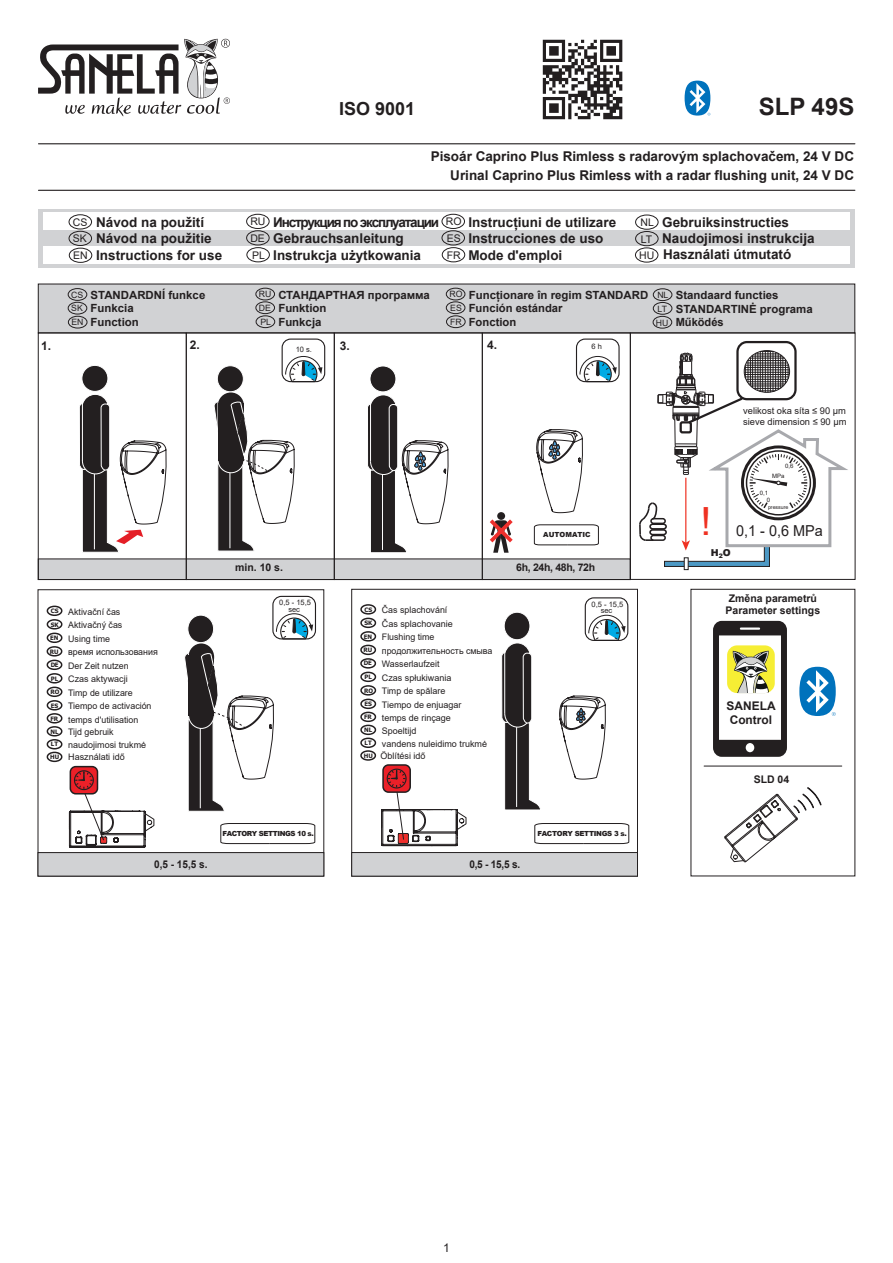
<style>
.page{position:relative;width:893px;height:1263px;background:#fff}
.page>*{position:absolute;margin:0;border:0;box-sizing:border-box;transform-origin:0 0}
.t1{font:38.85px "Arial";color:#ef3122}
.t2{font:700 24px "Arial";color:#231f20}
.t3{font:700 18px "Arial";color:#231f20}
.t4{font:15.15px "Arial";color:#231f20;scale:.96 1}
.t5{font:700 13.5px/16.2px "Arial";color:#231f20}
.t6{font:700 13.5px "Arial";letter-spacing:-.085em;color:#231f20}
.t7{font:700 12px "Arial";color:#231f20}
.t8{font:12px "Arial";color:#231f20}
.t9{font:700 11.85px/14.2px "Arial";color:#231f20}
.t10{font:700 11.25px/13.5px "Arial";color:#231f20}
.t11{font:700 10.65px "Arial";color:#231f20;scale:.94 1}
.t12{font:700 10.5px/12.6px "Arial";color:#231f20;text-align:center}
.t13{font:10.5px "Arial";color:#231f20}
.t14{font:700 10.5px "Arial";letter-spacing:-.03em;color:#231f20}
.t15{font:900 9.6px "Arial";color:#231f20}
.t16{font:9.3px/11.2px "Arial";color:#231f20}
.t17{font:9px/13.4px "Arial";color:#231f20}
.t18{font:8.7px "Arial";color:#231f20}
.t19{font:7.5px/6.8px "Arial";color:#231f20;text-align:center}
.t20{font:900 7.05px "Arial";letter-spacing:-.06em;color:#231f20}
.t21{font:900 7.05px "Arial";letter-spacing:-.04em;color:#231f20}
.t22{font:900 7.05px "Arial";color:#231f20}
.t23{font:700 6px/13px "Tahoma";color:#231f20}
.t24{font:6px/6.3px "Arial";color:#231f20}
.t25{font:5.25px "Arial";color:#231f20}
.s1{font-weight:400;font-size:10.5px}
.s2{font-weight:400;font-size:8.7px}
.s3{font-family:"Tahoma";font-weight:700;font-size:6px}
</style>
<div class="page">
<hr style="left:38px;top:143px;width:816px;height:1px;background:#231f20">
<hr style="left:38px;top:190px;width:816px;height:1px;background:#231f20">
<div style="left:38px;top:209px;width:816px;height:59px;background:#d1d2d4"></div>
<div style="left:44px;top:213px;width:806px;height:17px;background:#fff"></div>
<div style="left:44px;top:247px;width:806px;height:17px;background:#fff"></div>
<div style="left:635px;top:231px;width:23px;height:15px;border:1px solid #231f20;border-radius:50%"></div>
<div style="left:635px;top:215px;width:23px;height:15px;border:1px solid #231f20;border-radius:50%"></div>
<div style="left:635px;top:248px;width:23px;height:15px;border:1px solid #231f20;border-radius:50%"></div>
<svg style="left:543px;top:40px;width:79px;height:79px"></svg>
<div style="left:351px;top:852px;width:286px;height:24px;background:#d1d2d4;border:1px solid #231f20"></div>
<div style="left:38px;top:284px;width:817px;height:49px;background:#d1d2d4"></div>
<div style="left:653px;top:302px;width:19px;height:13px;border:1px solid #231f20;border-radius:50%"></div>
<div style="left:653px;top:288px;width:19px;height:13px;border:1px solid #231f20;border-radius:50%"></div>
<div style="left:652px;top:316px;width:20px;height:13px;border:1px solid #231f20;border-radius:50%"></div>
<div style="left:38px;top:284px;width:817px;height:49px;border:1px solid #231f20"></div>
<div style="left:38px;top:559px;width:592px;height:21px;background:#d1d2d4"></div>
<div style="left:630px;top:333px;width:225px;height:247px;border:1px solid #231f20"></div>
<div style="left:744px;top:350px;width:45px;height:43px;border:1px solid #231f20;border-radius:50%"></div>
<div style="left:736px;top:341px;width:60px;height:59px;border:2px solid #231f20;border-radius:10px"></div>
<svg style="left:639px;top:351px;width:215px;height:216px"></svg>
<div style="left:334px;top:333px;width:148px;height:247px;border:1px solid #231f20"></div>
<div style="left:281px;top:339px;width:44px;height:43px;border:1px solid #231f20;border-radius:9px"></div>
<svg style="left:485px;top:331px;width:144px;height:546px"></svg>
<svg style="left:37px;top:38px;width:285px;height:839px"></svg>
<div style="left:74px;top:770px;width:20px;height:20px;border:1px solid #231f20;border-radius:50%"></div>
<svg style="left:349px;top:143px;width:118px;height:734px"></svg>
<div style="left:386px;top:769px;width:20px;height:20px;border:1px solid #231f20;border-radius:50%"></div>
<svg style="left:684px;top:81px;width:26px;height:35px"></svg>
<hr style="left:704px;top:766px;width:137px;height:1px;background:#231f20">
<svg style="left:724px;top:787px;width:98px;height:76px"></svg>
<svg style="left:713px;top:621px;width:74px;height:136px"></svg>
<svg style="left:799px;top:667px;width:36px;height:49px"></svg>
<h3 class="t3" style="left:339px;top:96px;width:78px">ISO 9001</h3>
<h2 class="t2" style="left:758px;top:90px;width:97px">SLP 49S</h2>
<h3 class="t5" style="left:430px;top:146px;width:425px;line-height:19.5px;text-align:right">Pisoár Caprino Plus Rimless s radarovým splachovačem, 24 V DC<br>Urinal Caprino Plus Rimless with a radar flushing unit, 24 V DC</h3>
<p class="t13" style="left:73px;top:218px;width:16px">CS</p>
<p class="t13" style="left:73px;top:252px;width:16px">EN</p>
<p class="t13" style="left:73px;top:235px;width:16px">SK</p>
<h3 class="t5" style="left:96px;top:215px;width:128px">Návod na použití<br>Návod na použitie<br>Instructions for use</h3>
<p class="t13" style="left:250px;top:218px;width:17px">RU</p>
<p class="t13" style="left:252px;top:251px;width:14px">PL</p>
<p class="t13" style="left:250px;top:234px;width:16px">DE</p>
<h3 class="t5" style="left:468px;top:215px;width:149px">Instrucțiuni de utilizare<br>Instrucciones de uso<br>Mode d'emploi</h3>
<h3 class="t5" style="left:662px;top:215px;width:128px">Gebruiksinstructies</h3>
<h3 class="t6" style="left:273px;top:213px;width:167px">Инструкция по эксплуатации</h3>
<p class="t13" style="left:640px;top:219px;width:15px">NL</p>
<h3 class="t5" style="left:273px;top:232px;width:149px">Gebrauchsanleitung<br>Instrukcja użytkowania</h3>
<p class="t13" style="left:446px;top:218px;width:17px">RO</p>
<p class="t13" style="left:447px;top:251px;width:15px">FR</p>
<h3 class="t5" style="left:662px;top:232px;width:154px">Naudojimosi instrukcija</h3>
<h3 class="t5" style="left:639px;top:247px;width:154px"><span class="s1">HU</span> Használati útmutató</h3>
<p class="t13" style="left:446px;top:234px;width:16px">ES</p>
<p class="t13" style="left:640px;top:235px;width:13px">LT</p>
<p class="t18" style="left:71px;top:291px;width:14px">CS</p>
<p class="t18" style="left:71px;top:319px;width:14px">EN</p>
<p class="t18" style="left:71px;top:305px;width:13px">SK</p>
<p class="t10" style="left:91px;top:288px;width:116px">STANDARDNÍ funkce<br>Funkcia<br>Function</p>
<p class="t18" style="left:259px;top:291px;width:14px">RU</p>
<p class="t18" style="left:260px;top:319px;width:12px">PL</p>
<p class="t18" style="left:259px;top:304px;width:14px">DE</p>
<p class="t10" style="left:278px;top:288px;width:153px">СТАНДАРТНАЯ программа<br>Funktion<br>Funkcja</p>
<p class="t10" style="left:469px;top:288px;width:181px">Funcționare în regim STANDARD<br>Función estándar<br>Fonction</p>
<p class="t18" style="left:449px;top:291px;width:15px">RO</p>
<p class="t18" style="left:450px;top:319px;width:13px">FR</p>
<p class="t18" style="left:450px;top:305px;width:13px">ES</p>
<p class="t10" style="left:657px;top:289px;width:123px"><span class="s2">NL</span> Standaard functies</p>
<p class="t10" style="left:675px;top:302px;width:138px">STANDARTINĖ programa</p>
<p class="t10" style="left:656px;top:316px;width:69px"><span class="s2">HU</span> Működés</p>
<p class="t18" style="left:657px;top:305px;width:11px">LT</p>
<h3 class="t7" style="left:41px;top:337px;width:11px">1.</h3>
<h3 class="t7" style="left:190px;top:336px;width:11px">2.</h3>
<h3 class="t7" style="left:340px;top:337px;width:11px">3.</h3>
<h3 class="t7" style="left:487px;top:337px;width:11px">4.</h3>
<p class="t19" style="left:296px;top:345px;width:18px">10 s.</p>
<p class="t19" style="left:591px;top:343px;width:12px">6 h</p>
<p class="t22" style="left:543px;top:531px;width:49px">AUTOMATIC</p>
<p class="t12" style="left:235px;top:561px;width:49px">min. 10 s.</p>
<p class="t14" style="left:516px;top:560px;width:81px">6h, 24h, 48h, 72h</p>
<p class="t19" style="left:279px;top:599px;width:33px">0,5 - 15,5 sec</p>
<p class="t19" style="left:591px;top:601px;width:33px">0,5 - 15,5 sec</p>
<p class="t17" style="left:382px;top:603px;width:112px">Čas splachování<br>Čas splachovanie<br>Flushing time продолжительность смыва<br>Wasserlaufzeit<br>Czas spłukiwania<br>Timp de spălare<br>Tiempo de enjuagar<br>temps de rinçage<br>Spoeltijd<br>vandens nuleidimo trukmė</p>
<p class="t23" style="left:364px;top:603px;width:9px">CS</p>
<p class="t23" style="left:364px;top:616px;width:9px">SK</p>
<p class="t23" style="left:364px;top:630px;width:10px">EN</p>
<p class="t23" style="left:364px;top:670px;width:9px">PL</p>
<p class="t17" style="left:68px;top:605px;width:91px">Aktivační čas<br>Aktivačný čas<br>Using time<br>время использования<br>Der Zeit nutzen<br>Czas aktywacji<br>Timp de utilizare<br>Tiempo de activación temps d'utilisation<br>Tijd gebruik naudojimosi trukmė</p>
<p class="t23" style="left:51px;top:604px;width:9px">CS</p>
<p class="t23" style="left:51px;top:618px;width:9px">SK</p>
<p class="t23" style="left:50px;top:631px;width:10px">EN</p>
<p class="t23" style="left:51px;top:672px;width:9px">PL</p>
<p class="t23" style="left:363px;top:644px;width:10px">RU<br>DE</p>
<p class="t23" style="left:364px;top:684px;width:10px">RO</p>
<p class="t23" style="left:364px;top:697px;width:10px;text-align:justify">ES FR NL</p>
<p class="t23" style="left:50px;top:645px;width:10px">RU<br>DE</p>
<p class="t23" style="left:50px;top:685px;width:10px">RO</p>
<p class="t23" style="left:50px;top:699px;width:10px;text-align:justify">ES FR NL</p>
<p class="t23" style="left:364px;top:736px;width:9px">LT</p>
<p class="t23" style="left:51px;top:738px;width:9px">LT</p>
<p class="t17" style="left:50px;top:750px;width:76px"><span class="s3">HU</span> Használati idő</p>
<p class="t17" style="left:364px;top:749px;width:63px"><sup>HU</sup> Öblítési idő</p>
<p class="t11" style="left:154px;top:857px;width:58px">0,5 - 15,5 s.</p>
<p class="t20" style="left:222px;top:830px;width:93px">FACTORY SETTINGS 10 s.</p>
<p class="t11" style="left:469px;top:857px;width:55px">0,5 - 15,5 s.</p>
<p class="t21" style="left:537px;top:830px;width:91px">FACTORY SETTINGS 3 s.</p>
<p class="t16" style="left:743px;top:405px;width:105px">velikost oka síta ≤ 90 µm sieve dimension ≤ 90 µm</p>
<h1 class="t1" style="left:700px;top:507px;width:12px">!</h1>
<p class="t24" style="left:785px;top:464px;width:10px">0,6</p>
<p class="t24" style="left:772px;top:473px;width:14px">MPa</p>
<p class="t25" style="left:768px;top:504px;width:22px">pressure</p>
<p class="t24" style="left:766px;top:491px;width:5px;text-indent:-7px">0,1<br>0</p>
<h3 class="t4" style="left:736px;top:525px;width:92px">0,1 - 0,6 MPa</h3>
<p class="t15" style="left:710px;top:547px;width:21px">H<sub>2</sub>O</p>
<p class="t12" style="left:725px;top:592px;width:96px">Změna parametrů<br>Parameter settings</p>
<h3 class="t9" style="left:726px;top:699px;width:50px">SANELA<br>Control</h3>
<p class="t12" style="left:753px;top:773px;width:37px">SLD 04</p>
<h3 class="t8" style="left:443px;top:1243px;width:8px">1</h3>
</div>
